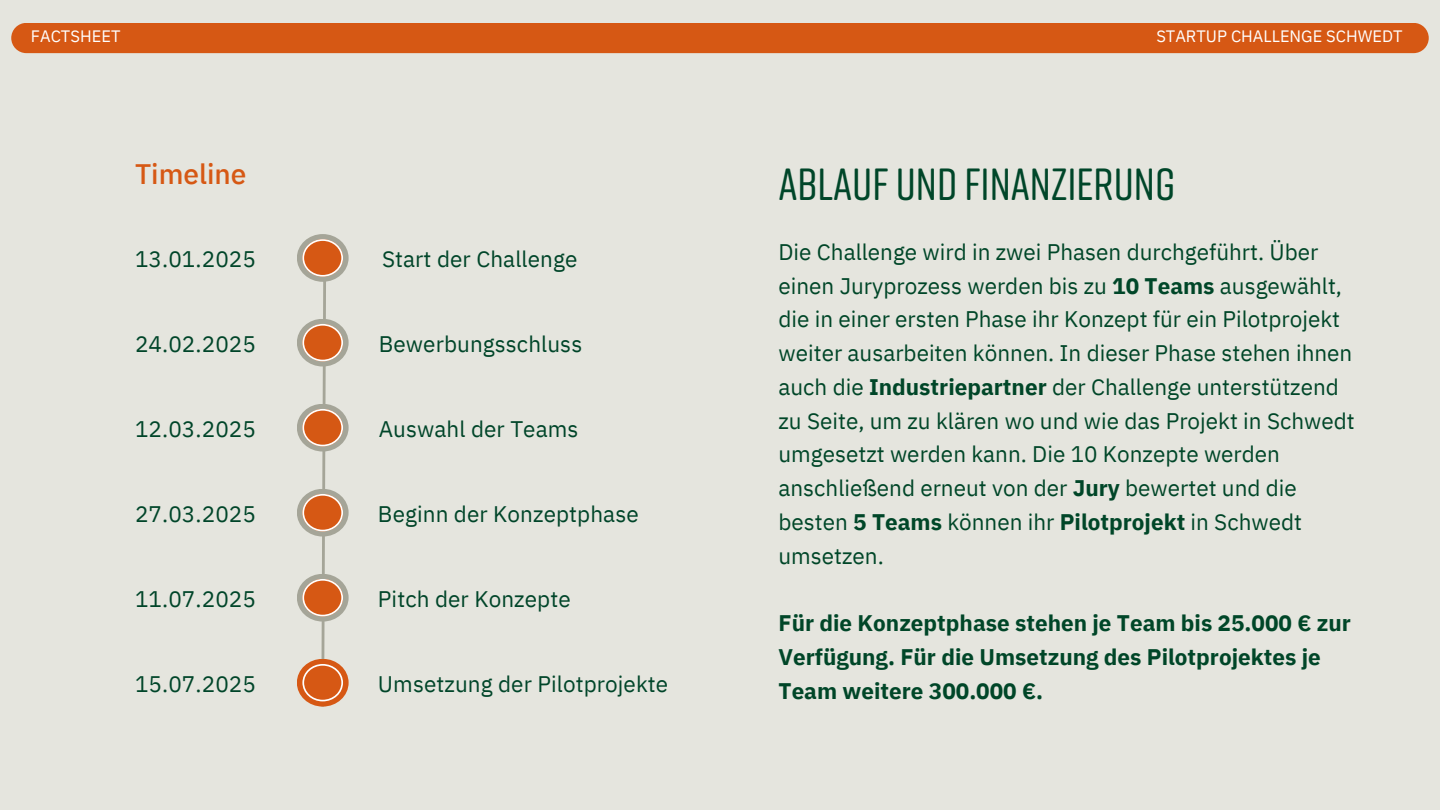
<style>
.page{position:relative;width:1440px;height:810px;background:#e5e5de}
.page>*{position:absolute;margin:0;border:0;box-sizing:border-box;transform-origin:0 0}
.t1{font:500 45px "Rift Soft";color:#004629}
.t2{font:500 28.12px "IBM Plex Sans";color:#d65814}
.t3{font:22.5px/33.8px "IBM Plex Sans";color:#004628}
.t4{font:22.5px "IBM Plex Sans";letter-spacing:.005em;color:#004529}
.t5{font:700 22.5px/33.8px "IBM Plex Sans";color:#004628}
.t6{font:16.5px "IBM Plex Sans";color:#fff}
.s1{font-weight:700}
</style>
<div class="page">
<div style="left:11px;top:23px;width:1418px;height:30px;background:#d65814;border-radius:15px"></div>
<div style="left:297px;top:234px;width:52px;height:48px;background:#a5a598;border-radius:50%"></div>
<div style="left:297px;top:319px;width:52px;height:48px;background:#a5a598;border-radius:50%"></div>
<div style="left:297px;top:404px;width:52px;height:48px;background:#a5a598;border-radius:50%"></div>
<div style="left:297px;top:489px;width:52px;height:48px;background:#a5a598;border-radius:50%"></div>
<div style="left:297px;top:574px;width:52px;height:48px;background:#a5a598;border-radius:50%"></div>
<div style="left:297px;top:659px;width:52px;height:48px;background:#d65814;border-radius:50%"></div>
<svg style="left:302px;top:239px;width:41px;height:468px"></svg>
<p class="t6" style="left:31px;top:26px;width:91px">FACTSHEET</p>
<p class="t6" style="left:1156px;top:26px;width:248px">STARTUP CHALLENGE SCHWEDT</p>
<p class="t2" style="left:135px;top:155px;width:113px">Timeline</p>
<p class="t4" style="left:135px;top:244px;width:123px">13.01.2025</p>
<p class="t4" style="left:382px;top:244px;width:197px">Start der Challenge</p>
<p class="t4" style="left:135px;top:329px;width:123px">24.02.2025</p>
<p class="t4" style="left:379px;top:329px;width:205px">Bewerbungsschluss</p>
<p class="t4" style="left:135px;top:414px;width:123px">12.03.2025</p>
<p class="t4" style="left:379px;top:414px;width:201px">Auswahl der Teams</p>
<p class="t4" style="left:135px;top:499px;width:123px">27.03.2025</p>
<p class="t4" style="left:378px;top:499px;width:262px">Beginn der Konzeptphase</p>
<h5 class="t1" style="left:779px;top:156px;width:398px">ABLAUF UND FINANZIERUNG</h5>
<h5 class="t3" style="left:779px;top:235px;width:578px">Die Challenge wird in zwei Phasen durchgeführt. Über einen Juryprozess werden bis zu <span class="s1">10 Teams</span> ausgewählt, die in einer ersten Phase ihr Konzept für ein Pilotprojekt weiter ausarbeiten können. In dieser Phase stehen ihnen auch die <span class="s1">Industriepartner</span> der Challenge unterstützend zu Seite, um zu klären wo und wie das Projekt in Schwedt umgesetzt werden kann. Die 10 Konzepte werden anschließend erneut von der <span class="s1">Jury</span> bewertet und die besten <span class="s1">5 Teams</span> können ihr <span class="s1">Pilotprojekt</span> in Schwedt umsetzen.</h5>
<h1 class="t4" style="left:135px;top:584px;width:123px">11.07.2025</h1>
<p class="t4" style="left:378px;top:584px;width:194px">Pitch der Konzepte</p>
<h4 class="t4" style="left:135px;top:669px;width:123px">15.07.2025</h4>
<p class="t4" style="left:378px;top:669px;width:292px">Umsetzung der Pilotprojekte</p>
<h2 class="t5" style="left:779px;top:606px;width:574px">Für die Konzeptphase stehen je Team bis 25.000 € zur<br>Verfügung. Für die Umsetzung des Pilotprojektes je<br>Team weitere 300.000 €.</h2>
</div>
